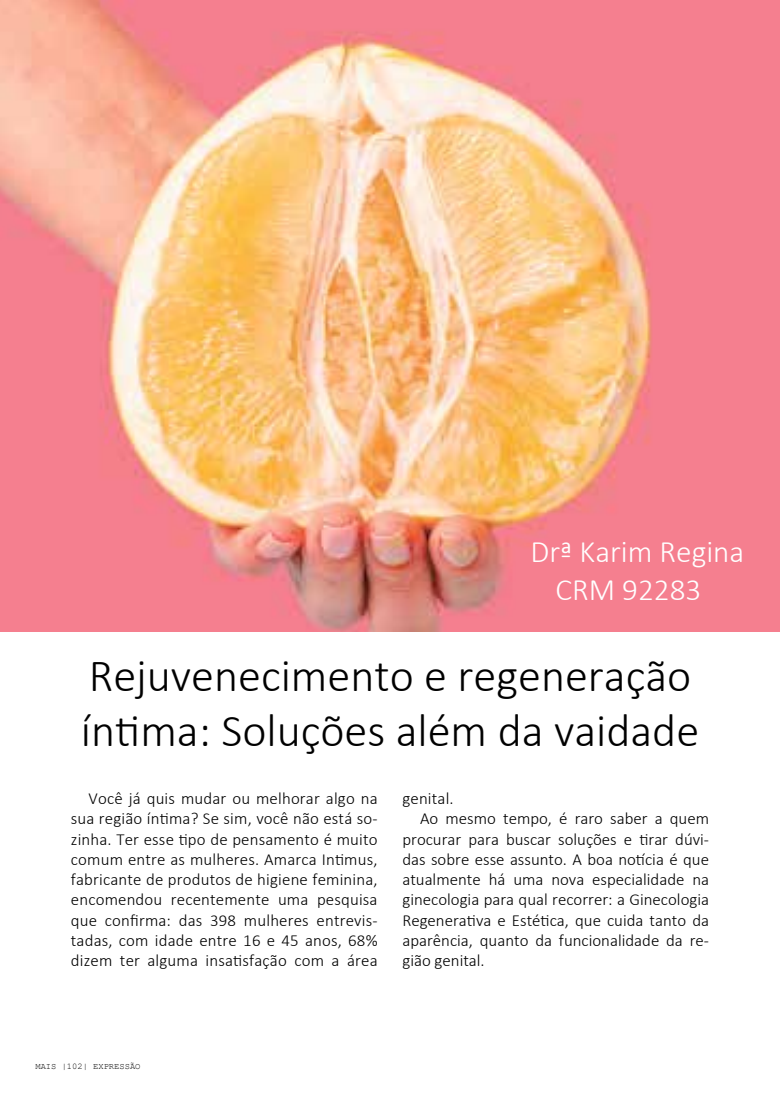
<style>
.page{position:relative;width:780px;height:1099px;background:#fff}
.page>*{position:absolute;margin:0;border:0;box-sizing:border-box;transform-origin:0 0}
.t1{font:300 46.25px/55.5px "Calibri";color:#000}
.t2{font:300 31.25px/37.5px "Calibri";color:#fff;text-align:center}
.t3{font:300 16.88px/20.2px "Calibri";color:#000;text-align:justify}
.t4{font:8.75px "Courier New";color:#000}
</style>
<div class="page">
<img style="left:0;top:0;width:780px;height:631px">
<h2 class="t2" style="left:530px;top:533px;width:215px">Drª Karim Regina<br>CRM 92283</h2>
<h1 class="t1" style="left:81px;top:647px;width:619px">Rejuvenecimento e regeneração íntima: Soluções além da vaidade</h1>
<p class="t3" style="left:71px;top:788px;width:308px;text-indent:18px">Você já quis mudar ou melhorar algo na sua região íntima? Se sim, você não está so&shy;zinha. Ter esse tipo de pensamento é muito comum entre as mulheres. Amarca Intimus, fabricante de produtos de higiene feminina, encomendou recentemente uma pesquisa que confirma: das 398 mulheres entrevis&shy;tadas, com idade entre 16 e 45 anos, 68% dizem ter alguma insatisfação com a área</p>
<p class="t3" style="left:402px;top:788px;width:53px">genital.</p>
<p class="t3" style="left:420px;top:808px;width:290px">Ao mesmo tempo, é raro saber a quem</p>
<p class="t3" style="left:402px;top:828px;width:308px">procurar para buscar soluções e tirar dúvi-</p>
<p class="t3" style="left:402px;top:849px;width:308px">das sobre esse assunto. A boa notícia é que</p>
<p class="t3" style="left:402px;top:869px;width:308px">atualmente há uma nova especialidade na</p>
<p class="t3" style="left:402px;top:889px;width:308px">ginecologia para qual recorrer: a Ginecologia</p>
<p class="t3" style="left:402px;top:909px;width:308px">Regenerativa e Estética, que cuida tanto da</p>
<p class="t3" style="left:402px;top:930px;width:308px">aparência, quanto da funcionalidade da re-</p>
<p class="t3" style="left:402px;top:950px;width:84px">gião genital.</p>
<p class="t4" style="left:35px;top:1060px;width:107px">MAIS |102| EXPRESSÃO</p>
</div>
